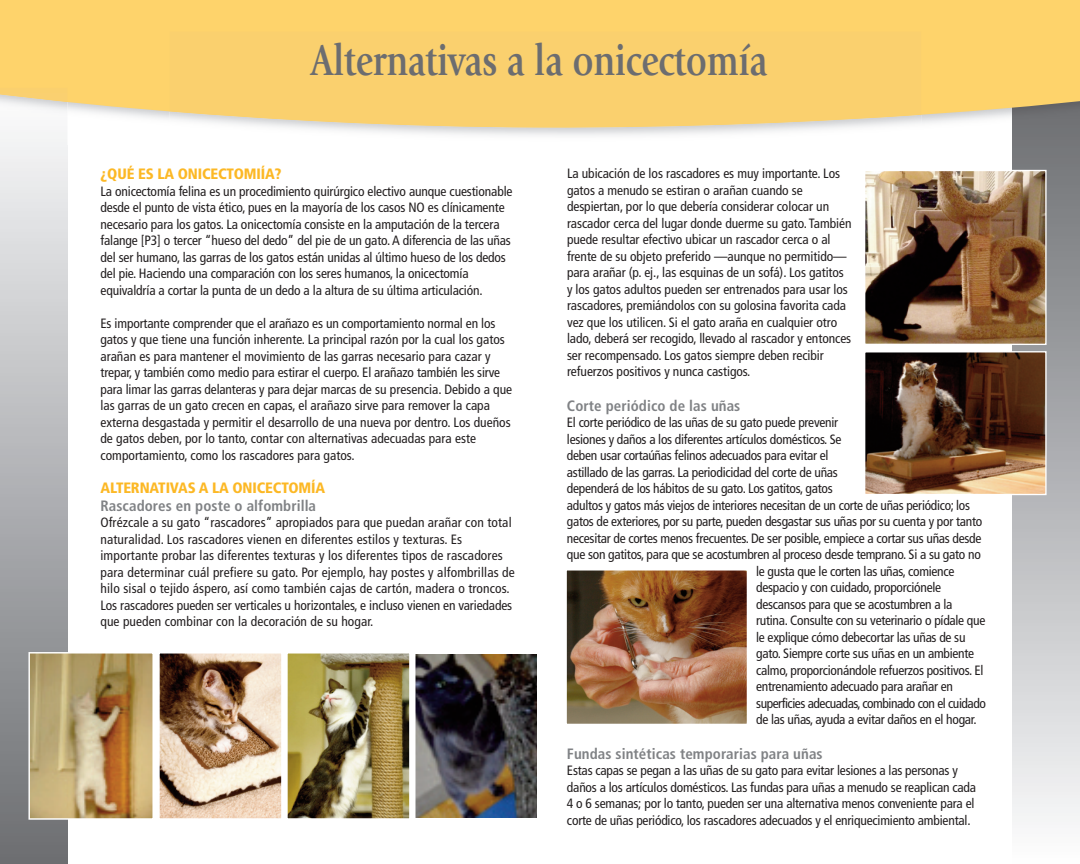
<style>
.page{position:relative;width:1080px;height:864px;background:#fff}
.page>*{position:absolute;margin:0;border:0;box-sizing:border-box;transform-origin:0 0}
.t1{font:700 45px "Giovanni";letter-spacing:-.01em;color:#6c6d70;scale:.8 1}
.t2{font:700 condensed 15px "Frutiger";letter-spacing:.005em;color:#808285}
.t3{font:900 condensed 15px "Frutiger";letter-spacing:-.01em;color:#fcb825}
.t4{font:condensed 13.5px/16.5px "Frutiger";letter-spacing:-.01em;color:#231f20}
.t5{font:condensed 13.5px/16.5px "Frutiger";letter-spacing:.01em;color:#231f20}
.t6{font:condensed 13.5px "Frutiger";letter-spacing:-.035em;color:#231f20}
</style>
<div class="page">
<svg style="left:0;top:0;width:1080px;height:129px;background:#f9d377"></svg>
<img style="left:0;top:88px;width:68px;height:14px">
<img style="left:170px;top:128px;width:751px;height:8px">
<div style="left:170px;top:32px;width:751px;height:96px;background:#fad06e"></div>
<img style="left:160px;top:654px;width:121px;height:164px">
<div style="left:158px;top:652px;width:125px;height:168px;border:1px solid #fff"></div>
<img style="left:288px;top:654px;width:121px;height:164px">
<div style="left:286px;top:652px;width:125px;height:168px;border:1px solid #fff"></div>
<img style="left:416px;top:654px;width:120px;height:164px">
<div style="left:414px;top:652px;width:124px;height:168px;border:1px solid #fff"></div>
<img style="left:30px;top:654px;width:122px;height:164px">
<div style="left:28px;top:652px;width:126px;height:168px;border:1px solid #fff"></div>
<img style="left:568px;top:571px;width:178px;height:152px">
<div style="left:566px;top:569px;width:182px;height:156px;border:1px solid #fff"></div>
<img style="left:866px;top:172px;width:179px;height:171px">
<div style="left:864px;top:170px;width:183px;height:175px;border:1px solid #fff"></div>
<img style="left:866px;top:353px;width:179px;height:140px">
<div style="left:864px;top:351px;width:183px;height:144px;border:1px solid #fff"></div>
<h1 class="t1" style="left:311px;top:42px;width:572px">Alternativas a la onicectomía</h1>
<p class="t3" style="left:100px;top:168px;width:183px">¿QUÉ ES LA ONICECTOMIÍA?</p>
<p class="t4" style="left:100px;top:184px;width:414px">La onicectomía felina es un procedimiento quirúrgico electivo aunque cuestionable desde el punto de vista ético, pues en la mayoría de los casos NO es clínicamente necesario para los gatos. La onicectomía consiste en la amputación de la tercera falange [P3] o tercer “hueso del dedo” del pie de un gato.A diferencia de las uñas del ser humano, las garras de los gatos están unidas al último hueso de los dedos del pie. Haciendo una comparación con los seres humanos, la onicectomía equivaldría a cortar la punta de un dedo a la altura de su última articulación.</p>
<p class="t4" style="left:100px;top:316px;width:413px">Es importante comprender que el arañazo es un comportamiento normal en los gatos y que tiene una función inherente. La principal razón por la cual los gatos arañan es para mantener el movimiento de las garras necesario para cazar y trepar, y también como medio para estirar el cuerpo. El arañazo también les sirve para limar las garras delanteras y para dejar marcas de su presencia. Debido a que las garras de un gato crecen en capas, el arañazo sirve para remover la capa externa desgastada y permitir el desarrollo de una nueva por dentro. Los dueños de gatos deben, por lo tanto, contar con alternativas adecuadas para este comportamiento, como los rascadores para gatos.</p>
<p class="t3" style="left:100px;top:481px;width:226px">ALTERNATIVAS A LA ONICECTOMÍA</p>
<p class="t2" style="left:100px;top:499px;width:217px">Rascadores en poste o alfombrilla</p>
<p class="t5" style="left:100px;top:515px;width:416px">Ofrézcale a su gato “rascadores” apropiados para que puedan arañar con total naturalidad. Los rascadores vienen en diferentes estilos y texturas. Es importante probar las diferentes texturas y los diferentes tipos de rascadores para determinar cuál prefiere su gato. Por ejemplo, hay postes y alfombrillas de hilo sisal o tejido áspero, así como también cajas de cartón, madera o troncos.<br>Los rascadores pueden ser verticales u horizontales, e incluso vienen en variedades que pueden combinar con la decoración de su hogar.</p>
<p class="t4" style="left:567px;top:166px;width:286px">La ubicación de los rascadores es muy importante. Los gatos a menudo se estiran o arañan cuando se despiertan, por lo que debería considerar colocar un rascador cerca del lugar donde duerme su gato. También puede resultar efectivo ubicar un rascador cerca o al frente de su objeto preferido —aunque no permitido— para arañar (p. ej., las esquinas de un sofá). Los gatitos y los gatos adultos pueden ser entrenados para usar los rascadores, premiándolos con su golosina favorita cada vez que los utilicen. Si el gato araña en cualquier otro lado, deberá ser recogido, llevado al rascador y entonces ser recompensado. Los gatos siempre deben recibir refuerzos positivos y nunca castigos.</p>
<p class="t2" style="left:567px;top:399px;width:175px">Corte periódico de las uñas</p>
<p class="t4" style="left:567px;top:415px;width:273px">El corte periódico de las uñas de su gato puede prevenir</p>
<p class="t4" style="left:567px;top:432px;width:276px">lesiones y daños a los diferentes artículos domésticos. Se</p>
<p class="t4" style="left:567px;top:448px;width:263px">deben usar cortaúñas felinos adecuados para evitar el</p>
<p class="t4" style="left:567px;top:465px;width:272px">astillado de las garras. La periodicidad del corte de uñas</p>
<p class="t4" style="left:567px;top:481px;width:267px">dependerá de los hábitos de su gato. Los gatitos, gatos</p>
<p class="t4" style="left:567px;top:498px;width:405px">adultos y gatos más viejos de interiores necesitan de un corte de uñas periódico; los</p>
<p class="t4" style="left:567px;top:514px;width:417px">gatos de exteriores, por su parte, pueden desgastar sus uñas por su cuenta y por tanto</p>
<p class="t4" style="left:567px;top:531px;width:416px">necesitar de cortes menos frecuentes. De ser posible, empiece a cortar sus uñas desde</p>
<p class="t4" style="left:567px;top:547px;width:415px">que son gatitos, para que se acostumbren al proceso desde temprano. Si a su gato no</p>
<p class="t4" style="left:756px;top:564px;width:200px">le gusta que le corten las uñas, comience</p>
<p class="t4" style="left:756px;top:580px;width:186px">despacio y con cuidado, proporciónele</p>
<p class="t4" style="left:756px;top:597px;width:198px">descansos para que se acostumbren a la</p>
<p class="t4" style="left:756px;top:613px;width:231px">rutina. Consulte con su veterinario o pídale que</p>
<p class="t4" style="left:756px;top:630px;width:211px">le explique cómo debecortar las uñas de su</p>
<p class="t4" style="left:756px;top:646px;width:220px">gato. Siempre corte sus uñas en un ambiente</p>
<p class="t4" style="left:756px;top:663px;width:229px">calmo, proporcionándole refuerzos positivos. El</p>
<p class="t4" style="left:756px;top:679px;width:198px">entrenamiento adecuado para arañar en</p>
<p class="t6" style="left:756px;top:698px;width:231px">superficies adecuadas, combinado con el cuidado</p>
<p class="t4" style="left:756px;top:712px;width:222px">de las uñas, ayuda a evitar daños en el hogar.</p>
<p class="t2" style="left:567px;top:747px;width:257px">Fundas sintéticas temporarias para uñas</p>
<p class="t4" style="left:567px;top:763px;width:411px">Estas capas se pegan a las uñas de su gato para evitar lesiones a las personas y daños a los artículos domésticos. Las fundas para uñas a menudo se reaplican cada 4 o 6 semanas; por lo tanto, pueden ser una alternativa menos conveniente para el corte de uñas periódico, los rascadores adecuados y el enriquecimiento ambiental.</p>
</div>
